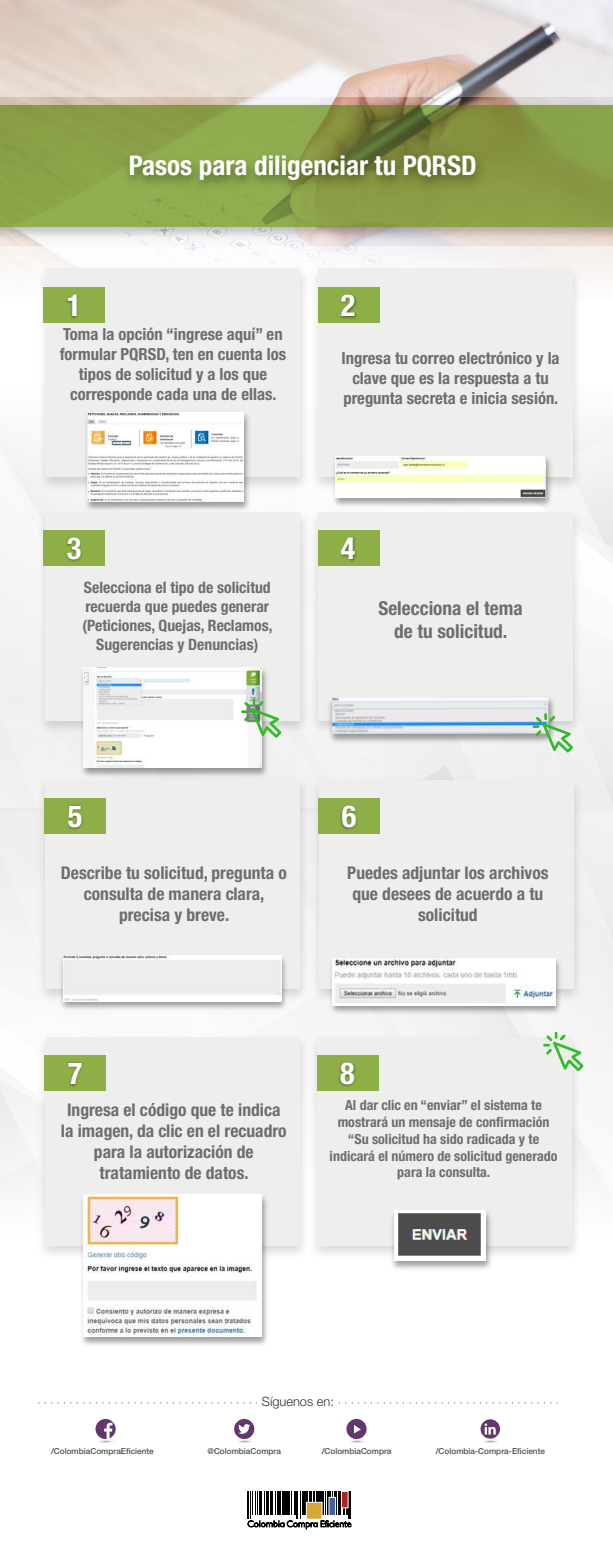
<style>
.page{position:relative;width:613px;height:1551px;background:#fff}
.page>*{position:absolute;margin:0;border:0;box-sizing:border-box;transform-origin:0 0}
.t1{font:700 condensed 30.36px "Helvetica Neue LT Pro";color:#fff}
.t2{font:700 condensed 27.12px "Helvetica Neue LT Pro";color:#fff}
.t3{font:700 condensed 19.25px/23.1px "Helvetica Neue LT Pro";color:#6d6d6d;text-align:center}
.t4{font:700 condensed 17.5px/21px "Helvetica Neue LT Pro";color:#6d6d6d;text-align:center}
.t5{font:700 condensed 16.62px/19.9px "Helvetica Neue LT Pro";color:#6d6d6d;text-align:center}
.t6{font:700 condensed 15.75px/18.9px "Helvetica Neue LT Pro";color:#6d6d6d;text-align:center}
.t7{font:700 condensed 14px/16.8px "Helvetica Neue LT Pro";color:#6d6d6d;text-align:center}
.t8{font:300 12.78px "Helvetica Neue LT Pro";color:#333}
.t9{font:500 8.22px "Helvetica Neue LT Pro";color:#4d4d4d}
</style>
<div class="page">
<img style="left:0;top:1px;width:612px;height:275px">
<img style="left:0;top:98px;width:612px;height:148px">
<svg style="left:0;top:105px;width:612px;height:122px;background:#849843"></svg>
<div style="left:0;top:562px;width:612px;height:625px;background:#f2f2f2"></div>
<svg style="left:0;top:721px;width:257px;height:408px"></svg>
<img style="left:27px;top:144px;width:553px;height:86px">
<img style="left:33px;top:262px;width:272px;height:234px">
<div style="left:46px;top:269px;width:254px;height:208px;background:#eeefed"></div>
<img style="left:305px;top:262px;width:281px;height:225px">
<div style="left:318px;top:269px;width:254px;height:208px;background:#eeefed"></div>
<div style="left:44px;top:287px;width:61px;height:35px;background:#8eae48"></div>
<div style="left:318px;top:287px;width:61px;height:35px;background:#8eae48"></div>
<img style="left:63px;top:294px;width:23px;height:29px">
<img style="left:337px;top:294px;width:23px;height:29px">
<img style="left:33px;top:505px;width:272px;height:234px">
<div style="left:46px;top:512px;width:254px;height:208px;background:#eeefed"></div>
<img style="left:305px;top:517px;width:20px;height:222px">
<div style="left:318px;top:512px;width:254px;height:208px;background:#eeefed"></div>
<div style="left:44px;top:530px;width:61px;height:35px;background:#8eae48"></div>
<div style="left:318px;top:530px;width:61px;height:35px;background:#8eae48"></div>
<img style="left:63px;top:537px;width:23px;height:29px">
<img style="left:337px;top:537px;width:23px;height:29px">
<img style="left:32px;top:773px;width:274px;height:234px">
<div style="left:45px;top:780px;width:254px;height:208px;background:#eeefed"></div>
<div style="left:45px;top:798px;width:61px;height:35px;background:#8eae48"></div>
<img style="left:64px;top:805px;width:23px;height:29px">
<img style="left:32px;top:1030px;width:272px;height:224px">
<div style="left:45px;top:1037px;width:254px;height:208px;background:#eeefed"></div>
<div style="left:45px;top:1055px;width:61px;height:35px;background:#8eae48"></div>
<img style="left:64px;top:1062px;width:23px;height:29px">
<img style="left:304px;top:1030px;width:281px;height:224px">
<div style="left:317px;top:1037px;width:254px;height:208px;background:#eeefed"></div>
<div style="left:317px;top:1055px;width:61px;height:35px;background:#8eae48"></div>
<img style="left:336px;top:1062px;width:23px;height:29px">
<img style="left:306px;top:773px;width:281px;height:234px">
<div style="left:318px;top:780px;width:255px;height:208px;background:#eeefed"></div>
<div style="left:318px;top:798px;width:62px;height:35px;background:#8eae48"></div>
<img style="left:338px;top:805px;width:23px;height:29px">
<svg style="left:543px;top:1031px;width:40px;height:40px"></svg>
<svg style="left:38px;top:1402px;width:219px;height:1px"></svg>
<svg style="left:339px;top:1402px;width:218px;height:1px"></svg>
<div style="left:234px;top:1418px;width:20px;height:21px;background:#62376d;border-radius:50%"></div>
<svg style="left:238px;top:1424px;width:12px;height:9px"></svg>
<svg style="left:95px;top:1418px;width:21px;height:21px"></svg>
<svg style="left:104px;top:1422px;width:8px;height:16px"></svg>
<svg style="left:480px;top:1419px;width:20px;height:19px"></svg>
<svg style="left:484px;top:1423px;width:11px;height:11px"></svg>
<div style="left:346px;top:1418px;width:20px;height:21px;background:#62376d;border-radius:50%"></div>
<svg style="left:354px;top:1425px;width:7px;height:8px"></svg>
<svg style="left:99px;top:1440px;width:15px;height:3px"></svg>
<svg style="left:237px;top:1440px;width:15px;height:3px"></svg>
<svg style="left:349px;top:1440px;width:16px;height:3px"></svg>
<svg style="left:483px;top:1440px;width:15px;height:3px"></svg>
<svg style="left:247px;top:1491px;width:104px;height:38px"></svg>
<img style="left:81px;top:412px;width:172px;height:100px">
<img style="left:88px;top:412px;width:155px;height:90px">
<img style="left:329px;top:461px;width:184px;height:46px">
<img style="left:335px;top:456px;width:178px;height:41px">
<img style="left:77px;top:667px;width:194px;height:113px">
<img style="left:83px;top:668px;width:178px;height:99px">
<svg style="left:241px;top:698px;width:40px;height:40px"></svg>
<img style="left:325px;top:700px;width:188px;height:46px">
<img style="left:332px;top:697px;width:181px;height:37px">
<svg style="left:513px;top:391px;width:99px;height:396px"></svg>
<img style="left:57px;top:955px;width:233px;height:58px">
<img style="left:63px;top:955px;width:218px;height:46px">
<img style="left:326px;top:958px;width:238px;height:60px">
<img style="left:332px;top:958px;width:223px;height:47px">
<img style="left:77px;top:1194px;width:194px;height:151px">
<img style="left:83px;top:1194px;width:178px;height:142px">
<img style="left:388px;top:1210px;width:107px;height:59px">
<img style="left:394px;top:1210px;width:91px;height:50px">
<h2 class="t2" style="left:129px;top:148px;width:349px">Pasos para diligenciar tu PQRSD</h2>
<h1 class="t1" style="left:67px;top:286px;width:16px">1</h1>
<h1 class="t1" style="left:341px;top:286px;width:16px">2</h1>
<p class="t5" style="left:60px;top:324px;width:228px">Toma la opción “ingrese aquí” en formular PQRSD, ten en cuenta los tipos de solicitud y a los que corresponde cada una de ellas.</p>
<p class="t5" style="left:341px;top:348px;width:220px">Ingresa tu correo electrónico y la clave que es la respuesta a tu pregunta secreta e inicia sesión.</p>
<h1 class="t1" style="left:67px;top:530px;width:16px">3</h1>
<h1 class="t1" style="left:341px;top:530px;width:16px">4</h1>
<p class="t6" style="left:83px;top:578px;width:191px">Selecciona el tipo de solicitud recuerda que puedes generar (Peticiones, Quejas, Reclamos,<br>Sugerencias y Denuncias)</p>
<p class="t3" style="left:378px;top:596px;width:146px">Selecciona el tema de tu solicitud.</p>
<h1 class="t1" style="left:68px;top:797px;width:16px">5</h1>
<p class="t4" style="left:61px;top:862px;width:227px">Describe tu solicitud, pregunta o consulta de manera clara, precisa y breve.</p>
<h1 class="t1" style="left:342px;top:797px;width:16px">6</h1>
<p class="t4" style="left:347px;top:862px;width:203px">Puedes adjuntar los archivos que desees de acuerdo a tu solicitud</p>
<h1 class="t1" style="left:68px;top:1055px;width:16px">7</h1>
<p class="t4" style="left:61px;top:1099px;width:227px">Ingresa el código que te indica la imagen, da clic en el recuadro para la autorización de tratamiento de datos.</p>
<h1 class="t1" style="left:340px;top:1055px;width:16px">8</h1>
<p class="t7" style="left:329px;top:1096px;width:229px">Al dar clic en “enviar” el sistema te mostrará un mensaje de confirmación “Su solicitud ha sido radicada y te indicará el número de solicitud generado para la consulta.</p>
<p class="t8" style="left:262px;top:1393px;width:73px">Síguenos en:</p>
<p class="t9" style="left:51px;top:1446px;width:104px">/ColombiaCompraEficiente</p>
<p class="t9" style="left:207px;top:1446px;width:75px">@ColombiaCompra</p>
<p class="t9" style="left:321px;top:1446px;width:71px">/ColombiaCompra</p>
<p class="t9" style="left:435px;top:1446px;width:111px">/Colombia-Compra-Eficiente</p>
</div>
